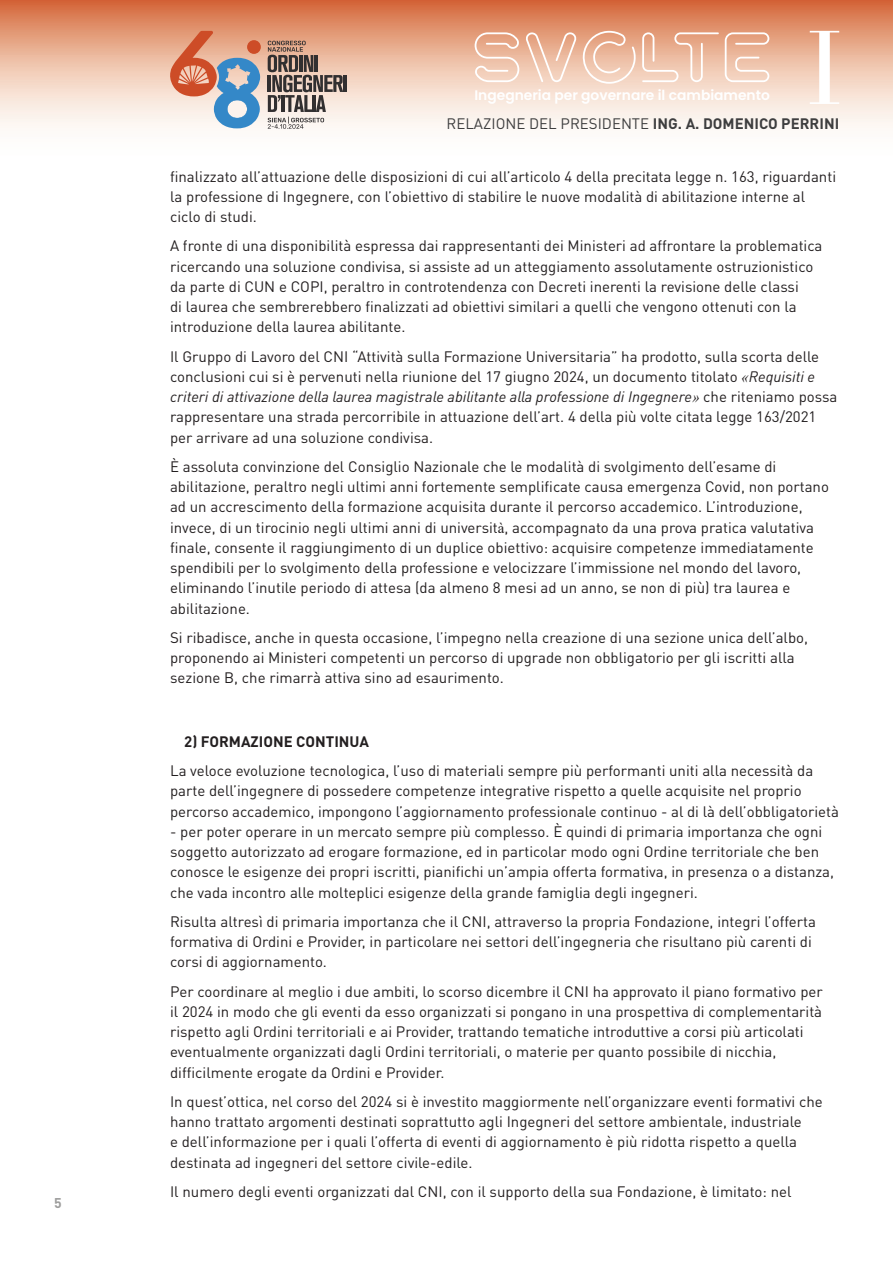
<style>
.page{position:relative;width:893px;height:1263px;background:#fff}
.page>*{position:absolute;margin:0;border:0;box-sizing:border-box;transform-origin:0 0}
.Body_Text{font:15px/20.2px "DIN Pro";color:#231f20}
.t1{font:15px "DIN Pro";color:#3e3e3f}
.Body_Text-2{font:700 15px "DIN Pro";color:#231f20}
.t2{font:700 13.95px "DIN Pro";color:#9d9d9c}
.t3{font:600 13.8px "Poppins";color:#fff}
.s1{font-weight:700}
.s2{font-family:"Times New Roman";font-style:italic}
.s3{font-style:italic}
.s4{font-family:"Times New Roman"}
</style>
<div class="page">
<svg style="left:0;top:0;width:893px;height:129px;background:#ebb89f"></svg>
<svg style="left:725px;top:32px;width:44px;height:50px;background:#efc7b1"></svg>
<svg style="left:642px;top:32px;width:77px;height:50px;background:#eec3ac"></svg>
<svg style="left:526px;top:32px;width:50px;height:50px;background:#eec4ad"></svg>
<svg style="left:475px;top:32px;width:44px;height:50px;background:#efc7b2"></svg>
<svg style="left:582px;top:31px;width:54px;height:53px;background:#eec4ae"></svg>
<hr style="left:344px;top:75px;width:3px;height:17px;background:#312f30">
<svg style="left:268px;top:41px;width:75px;height:88px;background:#ae9a90"></svg>
<svg style="left:166px;top:31px;width:94px;height:97px;background:#c0a6a2"></svg>
<svg style="left:810px;top:31px;width:29px;height:73px"></svg>
<p class="t2" style="left:54px;top:1191px;width:9px">5</p>
<p class="t3" style="left:474px;top:87px;width:297px">Ingegneria per governare il cambiamento</p>
<p class="t1" style="left:446px;top:112px;width:394px">RELAZIONE DEL PRESIDENTE <span class="s1">ING. A. DOMENICO PERRINI</span></p>
<p class="Body_Text" style="left:170px;top:165px;width:668px">finalizzato all’attuazione delle disposizioni di cui all’articolo 4 della precitata legge n. 163, riguardanti la professione di Ingegnere, con l’obiettivo di stabilire le nuove modalità di abilitazione interne al ciclo di studi.</p>
<p class="Body_Text" style="left:170px;top:235px;width:654px">A fronte di una disponibilità espressa dai rappresentanti dei Ministeri ad affrontare la problematica ricercando una soluzione condivisa, si assiste ad un atteggiamento assolutamente ostruzionistico da parte di CUN e COPI, peraltro in controtendenza con Decreti inerenti la revisione delle classi<br>di laurea che sembrerebbero finalizzati ad obiettivi similari a quelli che vengono ottenuti con la introduzione della laurea abilitante.</p>
<p class="Body_Text" style="left:170px;top:345px;width:669px">Il Gruppo di Lavoro del CNI “Attività sulla Formazione Universitaria” ha prodotto, sulla scorta delle conclusioni cui si è pervenuti nella riunione del 17 giugno 2024, un documento titolato <span class="s2">«</span><span class="s3">Requisiti e criteri di attivazione della laurea magistrale abilitante alla professione di Ingegnere</span><span class="s2">»</span> che riteniamo possa rappresentare una strada percorribile in attuazione dell’art. 4 della più volte citata legge 163/2021 per arrivare ad una soluzione condivisa.</p>
<p class="Body_Text" style="left:170px;top:456px;width:660px">È assoluta convinzione del Consiglio Nazionale che le modalità di svolgimento dell’esame di abilitazione, peraltro negli ultimi anni fortemente semplificate causa emergenza Covid, non portano ad un accrescimento della formazione acquisita durante il percorso accademico. L’introduzione, invece, di un tirocinio negli ultimi anni di universit<span class="s4">à</span>, accompagnato da una prova pratica valutativa finale, consente il raggiungimento di un duplice obiettivo: acquisire competenze immediatamente spendibili per lo svolgimento della professione e velocizzare l’immissione nel mondo del lavoro, eliminando l’inutile periodo di attesa (da almeno 8 mesi ad un anno, se non di più) tra laurea e abilitazione.</p>
<p class="Body_Text" style="left:170px;top:627px;width:639px">Si ribadisce, anche in questa occasione, l’impegno nella creazione di una sezione unica dell’albo, proponendo ai Ministeri competenti un percorso di upgrade non obbligatorio per gli iscritti alla sezione B, che rimarrà attiva sino ad esaurimento.</p>
<p class="Body_Text-2" style="left:184px;top:729px;width:186px">2) FORMAZIONE CONTINUA</p>
<p class="Body_Text" style="left:170px;top:760px;width:670px">La veloce evoluzione tecnologica, l’uso di materiali sempre più performanti uniti alla necessità da parte dell’ingegnere di possedere competenze integrative rispetto a quelle acquisite nel proprio percorso accademico, impongono l’aggiornamento professionale continuo - al di là dell’obbligatorietà</p>
<p class="Body_Text" style="left:170px;top:821px;width:666px">- per poter operare in un mercato sempre più complesso. È quindi di primaria importanza che ogni soggetto autorizzato ad erogare formazione, ed in particolar modo ogni Ordine territoriale che ben conosce le esigenze dei propri iscritti, pianifichi un’ampia offerta formativa, in presenza o a distanza, che vada incontro alle molteplici esigenze della grande famiglia degli ingegneri.</p>
<p class="Body_Text" style="left:170px;top:911px;width:647px">Risulta altresì di primaria importanza che il CNI, attraverso la propria Fondazione, integri l’offerta formativa di Ordini e Provider, in particolare nei settori dell’ingegneria che risultano più carenti di corsi di aggiornamento.</p>
<p class="Body_Text" style="left:170px;top:980px;width:654px">Per coordinare al meglio i due ambiti, lo scorso dicembre il CNI ha approvato il piano formativo per il 2024 in modo che gli eventi da esso organizzati si pongano in una prospettiva di complementarità rispetto agli Ordini territoriali e ai Provider, trattando tematiche introduttive a corsi più articolati eventualmente organizzati dagli Ordini territoriali, o materie per quanto possibile di nicchia, difficilmente erogate da Ordini e Provider.</p>
<p class="Body_Text" style="left:170px;top:1091px;width:654px">In quest’ottica, nel corso del 2024 si è investito maggiormente nell’organizzare eventi formativi che hanno trattato argomenti destinati soprattutto agli Ingegneri del settore ambientale, industriale<br>e dell’informazione per i quali l’offerta di eventi di aggiornamento è più ridotta rispetto a quella destinata ad ingegneri del settore civile-edile.</p>
<p class="Body_Text" style="left:170px;top:1181px;width:623px">Il numero degli eventi organizzati dal CNI, con il supporto della sua Fondazione, è limitato: nel</p>
</div>
